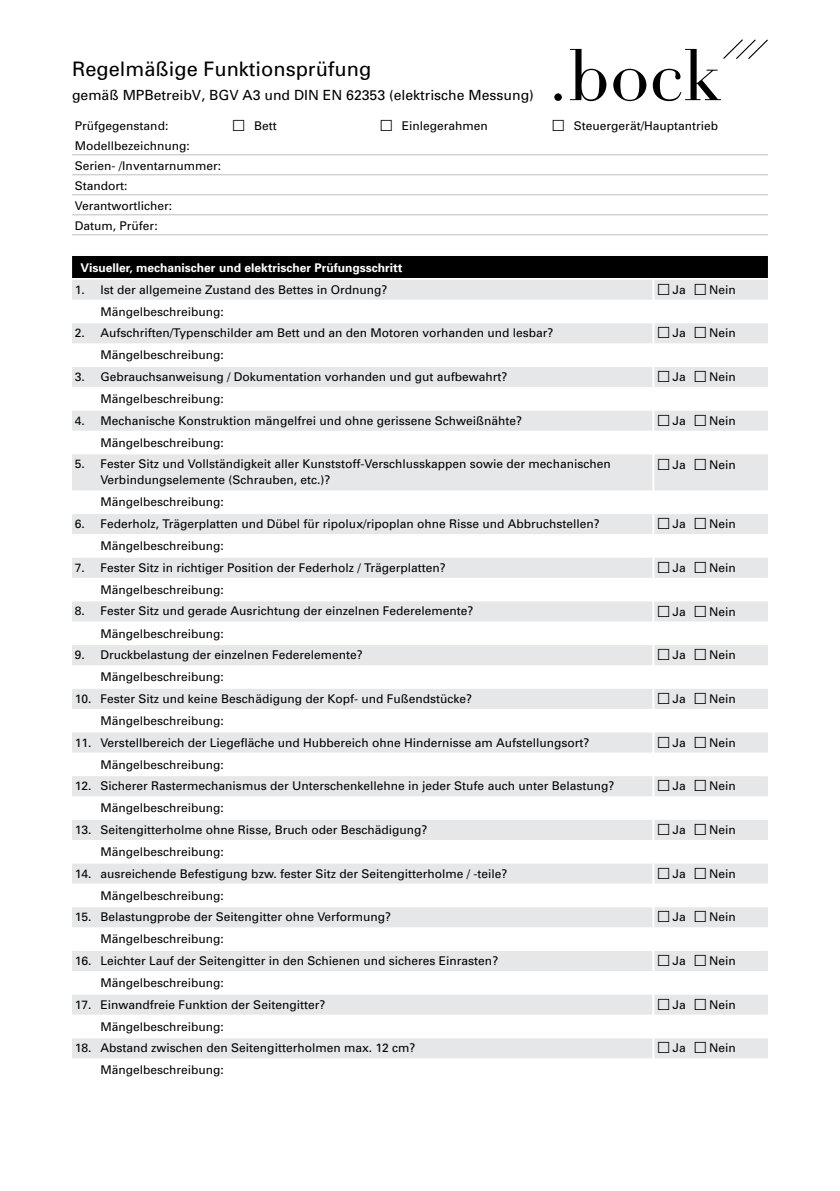
<style>
.page{position:relative;width:840px;height:1191px;background:#fff}
.page>*{position:absolute;margin:0;border:0;box-sizing:border-box;transform-origin:0 0}
.t1{font:20px "Univers";color:#000}
.t2{font:14px "Univers";color:#000}
.t3{font:12px/22px "Univers";color:#000}
.t4{font:700 12px "Univers";color:#fff}
</style>
<div class="page">
<hr style="left:72px;top:234px;width:695px;height:1px;background:#bcbec0">
<hr style="left:72px;top:214px;width:695px;height:1px;background:#bcbec0">
<hr style="left:72px;top:194px;width:695px;height:1px;background:#bcbec0">
<hr style="left:72px;top:174px;width:695px;height:1px;background:#bcbec0">
<hr style="left:72px;top:154px;width:695px;height:1px;background:#bcbec0">
<div style="left:72px;top:256px;width:695px;height:22px;background:#000"></div>
<div style="left:72px;top:1040px;width:695px;height:18px;background:#e6e7e8"></div>
<div style="left:72px;top:1038px;width:695px;height:18px;background:#e6e7e8"></div>
<div style="left:72px;top:996px;width:695px;height:18px;background:#e6e7e8"></div>
<div style="left:72px;top:994px;width:695px;height:18px;background:#e6e7e8"></div>
<div style="left:72px;top:953px;width:695px;height:18px;background:#e6e7e8"></div>
<div style="left:72px;top:951px;width:695px;height:18px;background:#e6e7e8"></div>
<div style="left:72px;top:909px;width:695px;height:18px;background:#e6e7e8"></div>
<div style="left:72px;top:907px;width:695px;height:18px;background:#e6e7e8"></div>
<div style="left:72px;top:865px;width:695px;height:18px;background:#e6e7e8"></div>
<div style="left:72px;top:863px;width:695px;height:18px;background:#e6e7e8"></div>
<div style="left:72px;top:822px;width:695px;height:18px;background:#e6e7e8"></div>
<div style="left:72px;top:820px;width:695px;height:18px;background:#e6e7e8"></div>
<div style="left:72px;top:778px;width:695px;height:18px;background:#e6e7e8"></div>
<div style="left:72px;top:776px;width:695px;height:18px;background:#e6e7e8"></div>
<div style="left:72px;top:734px;width:695px;height:18px;background:#e6e7e8"></div>
<div style="left:72px;top:732px;width:695px;height:18px;background:#e6e7e8"></div>
<div style="left:72px;top:691px;width:695px;height:18px;background:#e6e7e8"></div>
<div style="left:72px;top:689px;width:695px;height:18px;background:#e6e7e8"></div>
<div style="left:72px;top:647px;width:695px;height:18px;background:#e6e7e8"></div>
<div style="left:72px;top:645px;width:695px;height:18px;background:#e6e7e8"></div>
<div style="left:72px;top:603px;width:695px;height:18px;background:#e6e7e8"></div>
<div style="left:72px;top:601px;width:695px;height:18px;background:#e6e7e8"></div>
<div style="left:72px;top:560px;width:695px;height:18px;background:#e6e7e8"></div>
<div style="left:72px;top:558px;width:695px;height:18px;background:#e6e7e8"></div>
<div style="left:72px;top:516px;width:695px;height:18px;background:#e6e7e8"></div>
<div style="left:72px;top:514px;width:695px;height:18px;background:#e6e7e8"></div>
<div style="left:72px;top:472px;width:695px;height:18px;background:#e6e7e8"></div>
<div style="left:72px;top:454px;width:695px;height:18px;background:#e6e7e8"></div>
<div style="left:72px;top:413px;width:695px;height:18px;background:#e6e7e8"></div>
<div style="left:72px;top:411px;width:695px;height:18px;background:#e6e7e8"></div>
<div style="left:72px;top:369px;width:695px;height:18px;background:#e6e7e8"></div>
<div style="left:72px;top:367px;width:695px;height:18px;background:#e6e7e8"></div>
<div style="left:72px;top:325px;width:695px;height:18px;background:#e6e7e8"></div>
<div style="left:72px;top:323px;width:695px;height:18px;background:#e6e7e8"></div>
<div style="left:72px;top:282px;width:695px;height:18px;background:#e6e7e8"></div>
<div style="left:72px;top:280px;width:695px;height:18px;background:#e6e7e8"></div>
<hr style="left:652px;top:278px;width:2px;height:841px;background:#fff">
<svg style="left:613px;top:69px;width:33px;height:32px"></svg>
<svg style="left:569px;top:49px;width:37px;height:52px"></svg>
<div style="left:554px;top:93px;width:7px;height:8px;background:#000;border-radius:50%"></div>
<svg style="left:652px;top:39px;width:115px;height:62px"></svg>
<h1 class="t1" style="left:72px;top:57px;width:300px">Regelmäßige Funktionsprüfung</h1>
<p class="t2" style="left:72px;top:87px;width:463px">gemäß MPBetreibV, BGV A3 und DIN EN 62353 (elektrische Messung)</p>
<p class="t3" style="left:75px;top:115px;width:95px">Prüfgegenstand:</p>
<p class="t3" style="left:231px;top:115px;width:47px">☐ Bett</p>
<p class="t3" style="left:378px;top:115px;width:111px">☐ Einlegerahmen</p>
<p class="t3" style="left:550px;top:115px;width:169px">☐ Steuergerät/Hauptantrieb</p>
<p class="t3" style="left:75px;top:136px;width:148px;line-height:20px">Modellbezeichnung:<br>Serien- /Inventarnummer:<br>Standort:<br>Verantwortlicher:<br>Datum, Prüfer:</p>
<p class="t4" style="left:81px;top:260px;width:323px">Visueller, mechanischer und elektrischer Prüfungsschritt</p>
<p class="t3" style="left:100px;top:278px;width:288px;text-indent:-26px">1. Ist der allgemeine Zustand des Bettes in Ordnung?<br>Mängelbeschreibung:</p>
<p class="t3" style="left:100px;top:322px;width:454px;text-indent:-26px">2. Aufschriften/Typenschilder am Bett und an den Motoren vorhanden und lesbar?<br>Mängelbeschreibung:</p>
<p class="t3" style="left:100px;top:366px;width:408px;text-indent:-26px">3. Gebrauchsanweisung / Dokumentation vorhanden und gut aufbewahrt?<br>Mängelbeschreibung:</p>
<p class="t3" style="left:100px;top:409px;width:423px;text-indent:-26px">4. Mechanische Konstruktion mängelfrei und ohne gerissene Schweißnähte?<br>Mängelbeschreibung:</p>
<p class="t3" style="left:100px;top:456px;width:511px;line-height:16px;text-indent:-26px">5. Fester Sitz und Vollständigkeit aller Kunststoff-Verschlusskappen sowie der mechanischen<br>Verbindungselemente (Schrauben, etc.)?</p>
<p class="t3" style="left:100px;top:491px;width:125px">Mängelbeschreibung:</p>
<p class="t3" style="left:100px;top:513px;width:500px;text-indent:-26px">6. Federholz, Trägerplatten und Dübel für ripolux/ripoplan ohne Risse und Abbruchstellen?<br>Mängelbeschreibung:</p>
<p class="t3" style="left:100px;top:556px;width:346px;text-indent:-26px">7. Fester Sitz in richtiger Position der Federholz / Trägerplatten?<br>Mängelbeschreibung:</p>
<p class="t3" style="left:100px;top:600px;width:374px;text-indent:-26px">8. Fester Sitz und gerade Ausrichtung der einzelnen Federelemente?<br>Mängelbeschreibung:</p>
<p class="t3" style="left:100px;top:644px;width:264px;text-indent:-26px">9. Druckbelastung der einzelnen Federelemente?<br>Mängelbeschreibung:</p>
<p class="t3" style="left:100px;top:687px;width:373px;text-indent:-26px">10. Fester Sitz und keine Beschädigung der Kopf- und Fußendstücke?<br>Mängelbeschreibung:</p>
<p class="t3" style="left:100px;top:731px;width:490px;text-indent:-26px">11. Verstellbereich der Liegefläche und Hubbereich ohne Hindernisse am Aufstellungsort?<br>Mängelbeschreibung:</p>
<p class="t3" style="left:100px;top:775px;width:515px;text-indent:-26px">12. Sicherer Rastermechanismus der Unterschenkellehne in jeder Stufe auch unter Belastung?<br>Mängelbeschreibung:</p>
<p class="t3" style="left:100px;top:819px;width:328px;text-indent:-25px">13. Seitengitterholme ohne Risse, Bruch oder Beschädigung?<br>Mängelbeschreibung:</p>
<p class="t3" style="left:100px;top:862px;width:408px;text-indent:-26px">14. ausreichende Befestigung bzw. fester Sitz der Seitengitterholme / -teile?<br>Mängelbeschreibung:</p>
<p class="t3" style="left:100px;top:906px;width:292px;text-indent:-26px">15. Belastungprobe der Seitengitter ohne Verformung?<br>Mängelbeschreibung:</p>
<p class="t3" style="left:100px;top:950px;width:399px;text-indent:-26px">16. Leichter Lauf der Seitengitter in den Schienen und sicheres Einrasten?<br>Mängelbeschreibung:</p>
<p class="t3" style="left:100px;top:993px;width:226px;text-indent:-26px">17. Einwandfreie Funktion der Seitengitter?<br>Mängelbeschreibung:</p>
<p class="t3" style="left:100px;top:1037px;width:316px;text-indent:-26px">18. Abstand zwischen den Seitengitterholmen max. 12 cm?<br>Mängelbeschreibung:</p>
<p class="t3" style="left:655px;top:279px;width:81px">☐Ja ☐Nein</p>
<p class="t3" style="left:655px;top:322px;width:81px">☐Ja ☐Nein</p>
<p class="t3" style="left:655px;top:366px;width:81px">☐Ja ☐Nein</p>
<p class="t3" style="left:655px;top:410px;width:81px">☐Ja ☐Nein</p>
<p class="t3" style="left:655px;top:453px;width:81px">☐Ja ☐Nein</p>
<p class="t3" style="left:655px;top:513px;width:81px">☐Ja ☐Nein</p>
<p class="t3" style="left:655px;top:557px;width:81px">☐Ja ☐Nein</p>
<p class="t3" style="left:655px;top:600px;width:81px">☐Ja ☐Nein</p>
<p class="t3" style="left:655px;top:644px;width:81px">☐Ja ☐Nein</p>
<p class="t3" style="left:655px;top:688px;width:81px">☐Ja ☐Nein</p>
<p class="t3" style="left:655px;top:731px;width:81px">☐Ja ☐Nein</p>
<p class="t3" style="left:655px;top:775px;width:81px">☐Ja ☐Nein</p>
<p class="t3" style="left:655px;top:819px;width:81px">☐Ja ☐Nein</p>
<p class="t3" style="left:655px;top:862px;width:81px">☐Ja ☐Nein</p>
<p class="t3" style="left:655px;top:906px;width:81px">☐Ja ☐Nein</p>
<p class="t3" style="left:655px;top:950px;width:81px">☐Ja ☐Nein</p>
<p class="t3" style="left:655px;top:993px;width:81px">☐Ja ☐Nein</p>
<p class="t3" style="left:655px;top:1037px;width:81px">☐Ja ☐Nein</p>
</div>
